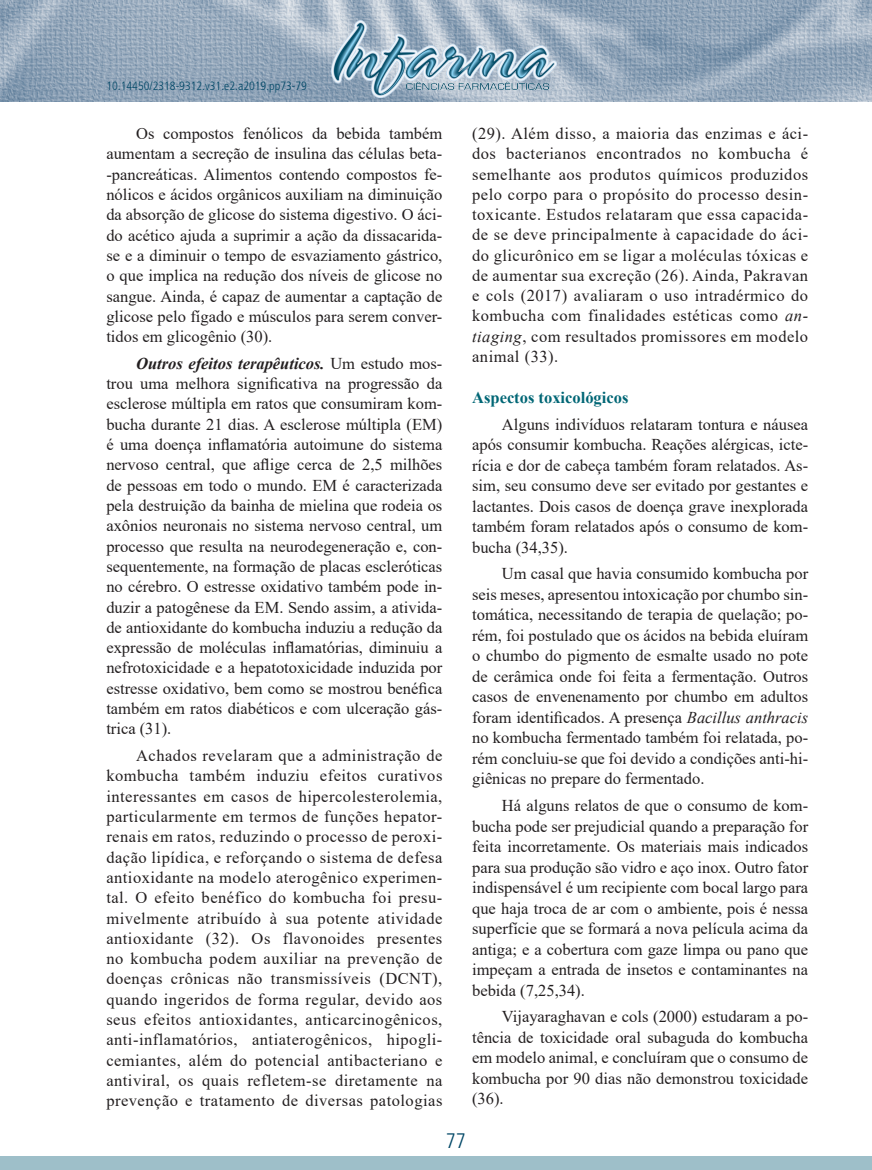
<style>
.page{position:relative;width:872px;height:1170px;background:#fff}
.page>*{position:absolute;margin:0;border:0;box-sizing:border-box;transform-origin:0 0}
.t1{font:300 condensed 21px "Frutiger";color:#004766}
.t2{font:16.5px/20.2px "Times New Roman";color:#231f20;text-align:justify}
.t3{font:700 16.5px "Times New Roman";color:#006675}
.t4{font:300 condensed 12px "Frutiger";color:#004766}
.s1{font-weight:700;font-style:italic}
.s2{font-style:italic}
</style>
<div class="page">
<img style="left:0;top:0;width:872px;height:101px">
<div style="left:0;top:1155px;width:872px;height:14px;background:#9ebfc9"></div>
<img style="left:332px;top:20px;width:224px;height:77px">
<p class="t4" style="left:106px;top:79px;width:202px">10.14450/2318-9312.v31.e2.a2019.pp73-79</p>
<p class="t2" style="left:106px;top:123px;width:337px;text-indent:30px">Os compostos fenólicos da bebida também aumentam a secreção de insulina das células beta--pancreáticas. Alimentos contendo compostos fe&shy;nólicos e ácidos orgânicos auxiliam na diminuição da absorção de glicose do sistema digestivo. O áci&shy;do acético ajuda a suprimir a ação da dissacarida&shy;se e a diminuir o tempo de esvaziamento gástrico, o que implica na redução dos níveis de glicose no sangue. Ainda, é capaz de aumentar a captação de glicose pelo fígado e músculos para serem conver&shy;tidos em glicogênio (30).</p>
<p class="t2" style="left:106px;top:352px;width:337px;text-indent:30px"><span class="s1">Outros efeitos terapêuticos.</span> Um estudo mos&shy;trou uma melhora significativa na progressão da esclerose múltipla em ratos que consumiram kom&shy;bucha durante 21 dias. A esclerose múltipla (EM) é uma doença inflamatória autoimune do sistema nervoso central, que aflige cerca de 2,5 milhões de pessoas em todo o mundo. EM é caracterizada pela destruição da bainha de mielina que rodeia os axônios neuronais no sistema nervoso central, um processo que resulta na neurodegeneração e, con&shy;sequentemente, na formação de placas escleróticas no cérebro. O estresse oxidativo também pode in&shy;duzir a patogênese da EM. Sendo assim, a ativida&shy;de antioxidante do kombucha induziu a redução da expressão de moléculas inflamatórias, diminuiu a nefrotoxicidade e a hepatotoxicidade induzida por estresse oxidativo, bem como se mostrou benéfica também em ratos diabéticos e com ulceração gás&shy;trica (31).</p>
<p class="t2" style="left:106px;top:744px;width:337px;text-indent:30px">Achados revelaram que a administração de kombucha também induziu efeitos curativos interessantes em casos de hipercolesterolemia, particularmente em termos de funções hepator&shy;renais em ratos, reduzindo o processo de peroxi&shy;dação lipídica, e reforçando o sistema de defesa antioxidante na modelo aterogênico experimen&shy;tal. O efeito benéfico do kombucha foi presu&shy;mivelmente atribuído à sua potente atividade antioxidante (32). Os flavonoides presentes no kombucha podem auxiliar na prevenção de doenças crônicas não transmissíveis (DCNT), quando ingeridos de forma regular, devido aos seus efeitos antioxidantes, anticarcinogênicos, anti-inflamatórios, antiaterogênicos, hipogli&shy;cemiantes, além do potencial antibacteriano e antiviral, os quais refletem-se diretamente na prevenção e tratamento de diversas patologias</p>
<p class="t2" style="left:472px;top:123px;width:337px">(29). Além disso, a maioria das enzimas e áci&shy;dos bacterianos encontrados no kombucha é semelhante aos produtos químicos produzidos pelo corpo para o propósito do processo desin&shy;toxicante. Estudos relataram que essa capacida&shy;de se deve principalmente à capacidade do áci&shy;do glicurônico em se ligar a moléculas tóxicas e de aumentar sua excreção (26). Ainda, Pakravan e cols (2017) avaliaram o uso intradérmico do kombucha com finalidades estéticas como <span class="s2">an&shy;tiaging</span>, com resultados promissores em modelo animal (33).</p>
<p class="t3" style="left:472px;top:385px;width:158px">Aspectos toxicológicos</p>
<p class="t2" style="left:472px;top:413px;width:337px;text-indent:30px">Alguns indivíduos relataram tontura e náusea após consumir kombucha. Reações alérgicas, icte&shy;rícia e dor de cabeça também foram relatados. As&shy;sim, seu consumo deve ser evitado por gestantes e lactantes. Dois casos de doença grave inexplorada também foram relatados após o consumo de kom&shy;bucha (34,35).</p>
<p class="t2" style="left:472px;top:563px;width:337px;text-indent:30px">Um casal que havia consumido kombucha por seis meses, apresentou intoxicação por chumbo sin&shy;tomática, necessitando de terapia de quelação; po&shy;rém, foi postulado que os ácidos na bebida eluíram o chumbo do pigmento de esmalte usado no pote de cerâmica onde foi feita a fermentação. Outros casos de envenenamento por chumbo em adultos foram identificados. A presença <span class="s2">Bacillus anthracis </span>no kombucha fermentado também foi relatada, po&shy;rém concluiu-se que foi devido a condições anti-hi&shy;giênicas no prepare do fermentado.</p>
<p class="t2" style="left:472px;top:794px;width:337px;text-indent:30px">Há alguns relatos de que o consumo de kom&shy;bucha pode ser prejudicial quando a preparação for feita incorretamente. Os materiais mais indicados para sua produção são vidro e aço inox. Outro fator indispensável é um recipiente com bocal largo para que haja troca de ar com o ambiente, pois é nessa superfície que se formará a nova película acima da antiga; e a cobertura com gaze limpa ou pano que impeçam a entrada de insetos e contaminantes na bebida (7,25,34).</p>
<p class="t2" style="left:472px;top:1005px;width:337px;text-indent:30px">Vijayaraghavan e cols (2000) estudaram a po&shy;tência de toxicidade oral subaguda do kombucha em modelo animal, e concluíram que o consumo de kombucha por 90 dias não demonstrou toxicidade (36).</p>
<p class="t1" style="left:446px;top:1128px;width:22px">77</p>
</div>
